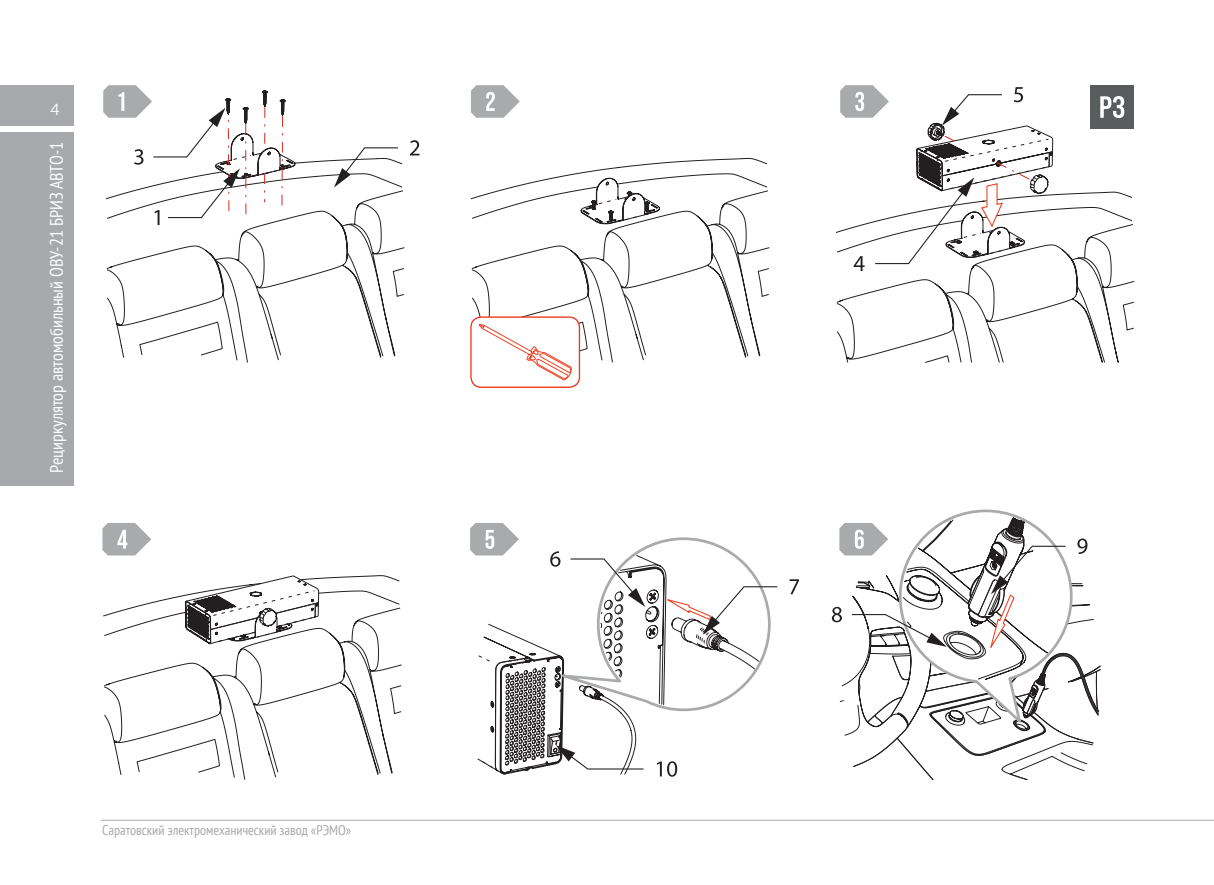
<style>
.page{position:relative;width:1214px;height:885px;background:#fff}
.page>*{position:absolute;margin:0;border:0;box-sizing:border-box;transform-origin:0 0}
.t1{font:condensed 18px "PT Sans";color:#fff}
.t2{font:16px "Museo Sans Cyrl 300";color:#fff}
.t3{font:condensed 14px "PT Sans";color:#a8a9ad}
</style>
<div class="page">
<hr style="left:101px;top:819px;width:1112px;height:1px;background:#a8a9ad">
<div style="left:0;top:85px;width:74px;height:400px;background:#a8a9ad"></div>
<div style="left:0;top:126px;width:79px;height:6px;background:#fff"></div>
<div style="left:1090px;top:85px;width:43px;height:44px;background:#595c5d"></div>
<svg style="left:1100px;top:96px;width:24px;height:22px"></svg>
<svg style="left:106px;top:160px;width:298px;height:203px"></svg>
<svg style="left:470px;top:158px;width:299px;height:205px"></svg>
<svg style="left:835px;top:192px;width:299px;height:171px"></svg>
<svg style="left:103px;top:575px;width:299px;height:204px"></svg>
<svg style="left:102px;top:523px;width:49px;height:32px"></svg>
<svg style="left:471px;top:85px;width:48px;height:33px"></svg>
<svg style="left:103px;top:85px;width:192px;height:140px"></svg>
<svg style="left:840px;top:85px;width:212px;height:186px"></svg>
<svg style="left:334px;top:147px;width:65px;height:40px"></svg>
<svg style="left:410px;top:140px;width:9px;height:15px"></svg>
<div style="left:471px;top:317px;width:108px;height:70px;background:#fff;border-radius:10px"></div>
<div style="left:470px;top:316px;width:110px;height:72px;border:1px solid #ef3822;border-radius:10px"></div>
<svg style="left:478px;top:324px;width:93px;height:56px"></svg>
<svg style="left:789px;top:579px;width:9px;height:15px"></svg>
<svg style="left:831px;top:509px;width:267px;height:261px"></svg>
<svg style="left:470px;top:523px;width:308px;height:253px"></svg>
<p class="t2" style="left:50px;top:100px;width:11px">4</p>
<p class="t1" style="left:45px;top:472px;width:332px;rotate:-90deg">Рециркулятор автомобильный ОВУ-21 БРИЗ АВТО-1</p>
<p class="t3" style="left:102px;top:821px;width:250px">Саратовский электромеханический завод «РЭМО»</p>
</div>
